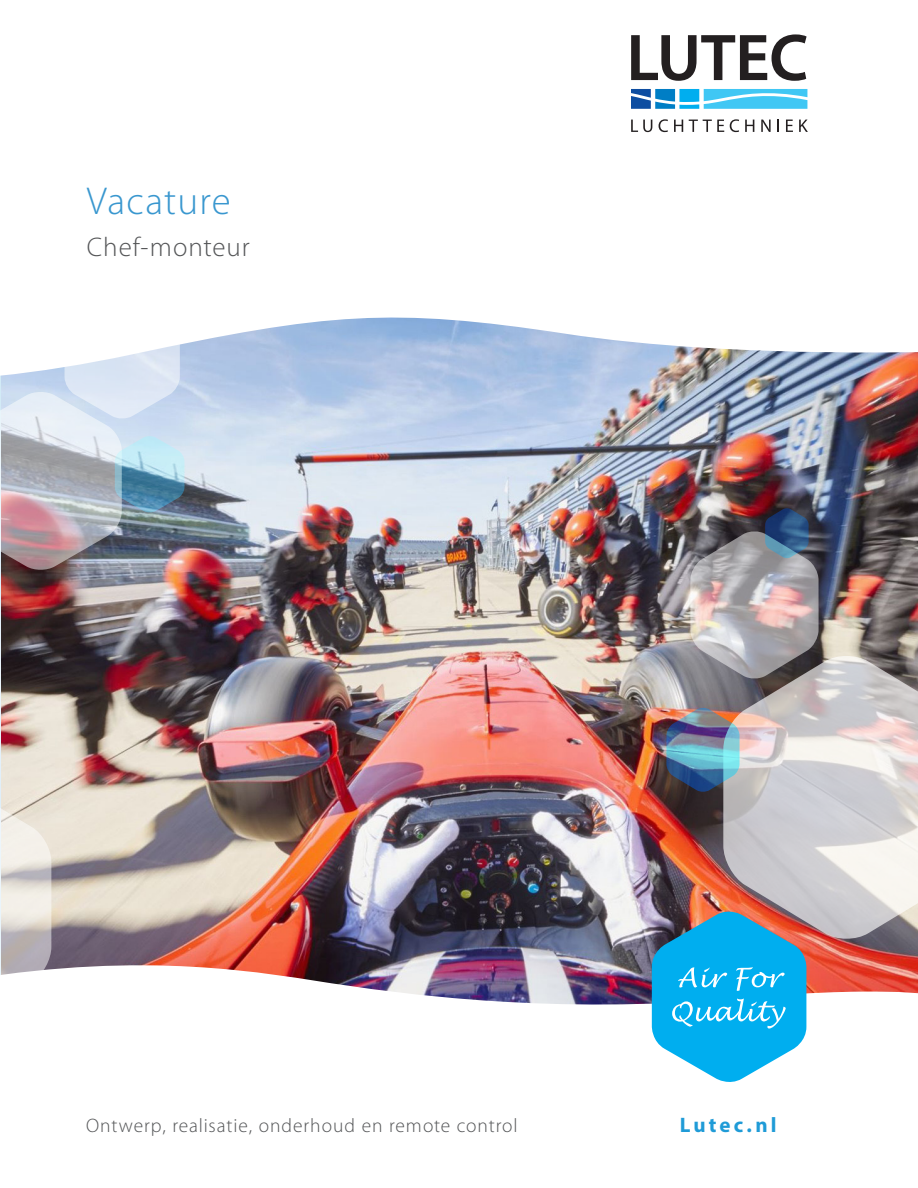
<style>
.page{position:relative;width:918px;height:1188px;background:#fff}
.page>*{position:absolute;margin:0;border:0;box-sizing:border-box;transform-origin:0 0}
.t1{font:300 39px "Myriad Pro";letter-spacing:.03em;color:#3997cf}
.t2{font:300 27px "Myriad Pro";letter-spacing:.035em;color:#545557}
.t3{font:700 21px "Myriad Pro";letter-spacing:.145em;color:#1f9bd7}
.t4{font:300 19.5px "Myriad Pro";letter-spacing:.045em;color:#545557}
</style>
<div class="page">
<img style="left:2px;top:396px;width:916px;height:555px">
<svg style="left:184px;top:317px;width:734px;height:79px"></svg>
<img style="left:51px;top:951px;width:867px;height:80px">
<svg style="left:631px;top:89px;width:176px;height:20px"></svg>
<svg style="left:631px;top:120px;width:21px;height:12px"></svg>
<svg style="left:659px;top:119px;width:9px;height:13px"></svg>
<svg style="left:674px;top:120px;width:9px;height:12px"></svg>
<svg style="left:689px;top:120px;width:35px;height:12px"></svg>
<svg style="left:730px;top:119px;width:9px;height:13px"></svg>
<svg style="left:745px;top:120px;width:9px;height:12px"></svg>
<svg style="left:761px;top:120px;width:10px;height:12px"></svg>
<svg style="left:777px;top:120px;width:2px;height:12px"></svg>
<svg style="left:786px;top:120px;width:7px;height:12px"></svg>
<svg style="left:799px;top:120px;width:9px;height:12px"></svg>
<svg style="left:631px;top:34px;width:176px;height:47px"></svg>
<svg style="left:652px;top:912px;width:154px;height:170px;background:#34b5e7"></svg>
<svg style="left:0;top:780px;width:51px;height:195px;background:#ddd8d3"></svg>
<img style="left:0;top:343px;width:184px;height:228px">
<svg style="left:723px;top:656px;width:195px;height:285px;background:#c9c3c4"></svg>
<img style="left:666px;top:707px;width:74px;height:85px">
<img style="left:690px;top:508px;width:129px;height:171px">
<p class="t1" style="left:87px;top:180px;width:145px">Vacature</p>
<p class="t2" style="left:87px;top:232px;width:164px">Chef-monteur</p>
<p class="t4" style="left:86px;top:1115px;width:433px">Ontwerp, realisatie, onderhoud en remote control</p>
<p class="t3" style="left:680px;top:1111px;width:98px">Lutec.nl</p>
</div>
